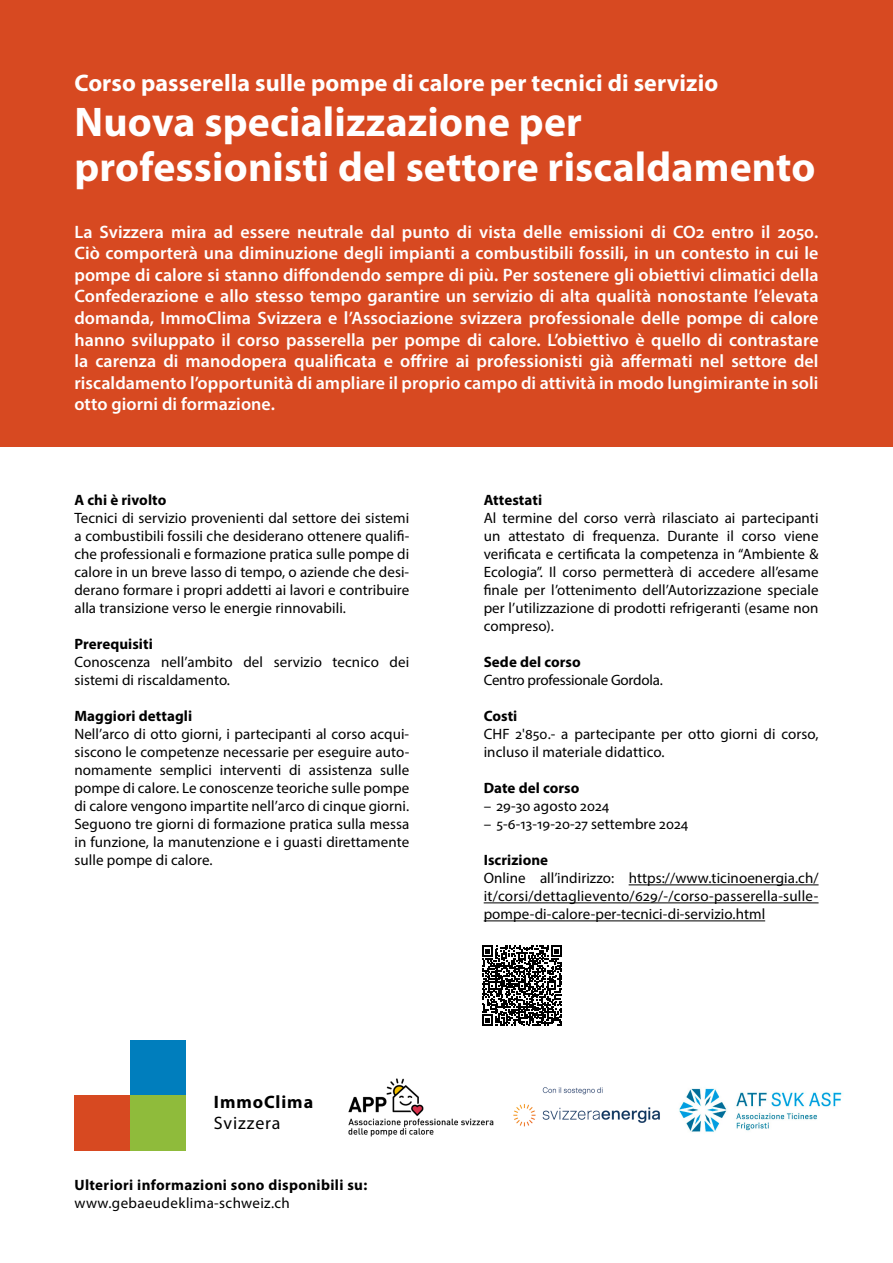
<style>
.page{position:relative;width:893px;height:1263px;background:#fff}
.page>*{position:absolute;margin:0;border:0;box-sizing:border-box;transform-origin:0 0}
.t1{font:700 41.7px/45px "Myriad Pro";letter-spacing:.005em;color:#fff}
.t2{font:700 24px "Myriad Pro";letter-spacing:.005em;color:#fff}
.t3{font:600 18px/21.6px "Myriad Pro";letter-spacing:.005em;color:#fff;text-align:justify}
.t4{font:700 18px "Myriad Pro";letter-spacing:.05em;color:#000}
.t5{font:18px "Myriad Pro";letter-spacing:.05em;color:#000}
.t6{font:15px/18px "Myriad Pro";letter-spacing:.005em;color:#000;text-align:justify}
.t7{font:700 15px "Myriad Pro";letter-spacing:.005em;color:#000}
.t8{font:700 15px "Myriad Pro";letter-spacing:.025em;color:#000}
.t9{font:15px "Myriad Pro";letter-spacing:.025em;color:#000}
.t10{font:15px "Myriad Pro";letter-spacing:-.015em;color:#000}
</style>
<div class="page">
<div style="left:0;top:0;width:893px;height:446px;background:#d74921"></div>
<div style="left:130px;top:1040px;width:56px;height:55px;background:#007ebd"></div>
<div style="left:74px;top:1095px;width:56px;height:56px;background:#d74921"></div>
<div style="left:130px;top:1095px;width:56px;height:56px;background:#8fbb3b"></div>
<hr style="left:629px;top:884px;width:190px;height:1px;background:#000">
<hr style="left:484px;top:902px;width:335px;height:1px;background:#000">
<hr style="left:484px;top:920px;width:281px;height:1px;background:#000">
<svg style="left:482px;top:945px;width:80px;height:81px"></svg>
<img style="left:348px;top:1078px;width:146px;height:59px">
<img style="left:513px;top:1087px;width:147px;height:40px">
<img style="left:679px;top:1088px;width:163px;height:44px">
<h2 class="t2" style="left:74px;top:67px;width:645px">Corso passerella sulle pompe di calore per tecnici di servizio</h2>
<h1 class="t1" style="left:74px;top:98px;width:743px">Nuova specializzazione per professionisti del settore riscaldamento</h1>
<p class="t3" style="left:74px;top:220px;width:746px">La Svizzera mira ad essere neutrale dal punto di vista delle emissioni di CO2 entro il 2050.<br>Ciò comporterà una diminuzione degli impianti a combustibili fossili, in un contesto in cui le pompe di calore si stanno diffondendo sempre di più. Per sostenere gli obiettivi climatici della Confederazione e allo stesso tempo garantire un servizio di alta qualità nonostante l’elevata domanda, ImmoClima Svizzera e l’Associazione svizzera professionale delle pompe di calore hanno sviluppato il corso passerella per pompe di calore. L’obiettivo è quello di contrastare la carenza di manodopera qualificata e offrire ai professionisti già affermati nel settore del riscaldamento l’opportunità di ampliare il proprio campo di attività in modo lungimirante in soli otto giorni di formazione.</p>
<p class="t7" style="left:74px;top:490px;width:93px">A chi è rivolto</p>
<p class="t6" style="left:74px;top:509px;width:336px">Tecnici di servizio provenienti dal settore dei sistemi a combustibili fossili che desiderano ottenere qualifi&shy;che professionali e formazione pratica sulle pompe di calore in un breve lasso di tempo, o aziende che desi&shy;derano formare i propri addetti ai lavori e contribuire alla transizione verso le energie rinnovabili.</p>
<p class="t7" style="left:74px;top:634px;width:80px">Prerequisiti</p>
<p class="t6" style="left:74px;top:653px;width:336px">Conoscenza nell’ambito del servizio tecnico dei sistemi di riscaldamento.</p>
<p class="t7" style="left:74px;top:706px;width:119px">Maggiori dettagli</p>
<p class="t6" style="left:74px;top:725px;width:336px">Nell’arco di otto giorni, i partecipanti al corso acqui&shy;siscono le competenze necessarie per eseguire auto&shy;nomamente semplici interventi di assistenza sulle pompe di calore. Le conoscenze teoriche sulle pompe di calore vengono impartite nell’arco di cinque giorni.<br>Seguono tre giorni di formazione pratica sulla messa in funzione, la manutenzione e i guasti direttamente sulle pompe di calore.</p>
<p class="t4" style="left:214px;top:1090px;width:101px">ImmoClima</p>
<p class="t5" style="left:214px;top:1112px;width:68px">Svizzera</p>
<p class="t8" style="left:74px;top:1175px;width:294px">Ulteriori informazioni sono disponibili su:</p>
<p class="t9" style="left:74px;top:1193px;width:217px">www.gebaeudeklima-schweiz.ch</p>
<p class="t7" style="left:484px;top:490px;width:60px">Attestati</p>
<p class="t6" style="left:484px;top:509px;width:336px">Al termine del corso verrà rilasciato ai partecipanti un attestato di frequenza. Durante il corso viene verificata e certificata la competenza in “Ambiente &amp; Ecologia”. Il corso permetterà di accedere all’esame finale per l’ottenimento dell’Autorizzazione speciale per l’utilizzazione di prodotti refrigeranti (esame non compreso).</p>
<p class="t7" style="left:484px;top:652px;width:99px">Sede del corso</p>
<p class="t10" style="left:484px;top:671px;width:181px">Centro professionale Gordola.</p>
<p class="t7" style="left:484px;top:706px;width:35px">Costi</p>
<p class="t6" style="left:484px;top:725px;width:336px">CHF 2'850.- a partecipante per otto giorni di corso, incluso il materiale didattico.</p>
<p class="t7" style="left:484px;top:778px;width:97px">Date del corso</p>
<p class="t6" style="left:484px;top:797px;width:127px">– 29-30 agosto 2024</p>
<p class="t6" style="left:484px;top:815px;width:206px">– 5-6-13-19-20-27 settembre 2024</p>
<p class="t7" style="left:484px;top:850px;width:66px">Iscrizione</p>
<p class="t6" style="left:484px;top:869px;width:336px">Online all’indirizzo: https://www.ticinoenergia.ch/ it/corsi/dettaglievento/629/-/corso-passerella-sulle&shy;pompe-di-calore-per-tecnici-di-servizio.html</p>
</div>
